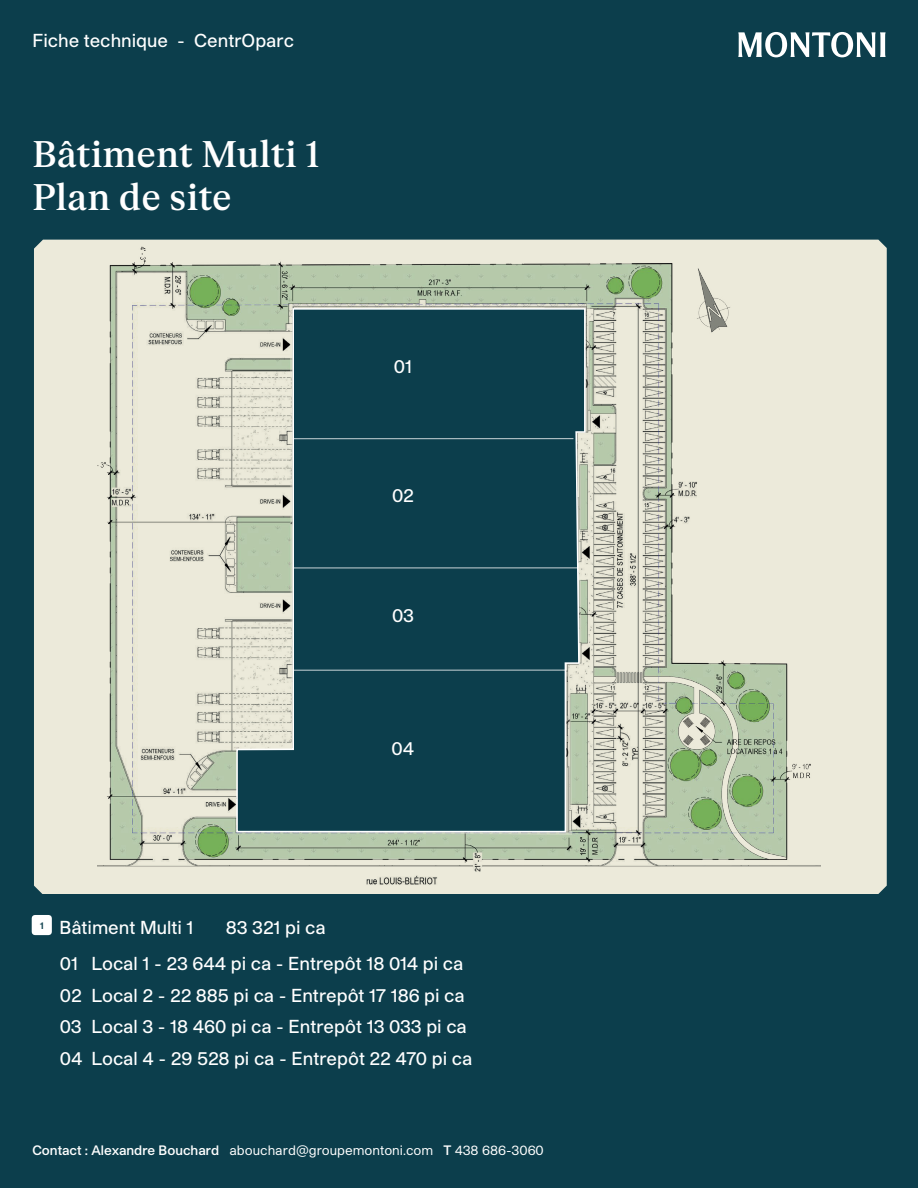
<style>
.page{position:relative;width:918px;height:1188px;background:#0c3e4c}
.page>*{position:absolute;margin:0;border:0;box-sizing:border-box;transform-origin:0 0}
.t1{font:500 36px/43.2px "FK Roman Standard";color:#fff}
.t2{font:500 18px/31.5px "Studio Pro";color:#fff}
.t3{font:13.2px "Studio Pro";color:#fff}
.t4{font:700 9px "Studio Pro";color:#0c3e4c}
.s1{font-weight:600}
</style>
<div class="page">
<svg style="left:738px;top:32px;width:148px;height:25px"></svg>
<div style="left:34px;top:240px;width:853px;height:654px;background:#eceada"></div>
<img style="left:97px;top:240px;width:724px;height:654px">
<svg style="left:235px;top:302px;width:357px;height:534px;background:#c1c7b5"></svg>
<svg style="left:586px;top:307px;width:2px;height:132px"></svg>
<div style="left:32px;top:915px;width:20px;height:20px;background:#fff;border-radius:4px"></div>
<svg style="left:236px;top:307px;width:350px;height:526px"></svg>
<hr style="left:293px;top:438px;width:280px;height:1px;background:#fff">
<hr style="left:293px;top:567px;width:285px;height:2px;background:#fff">
<hr style="left:293px;top:670px;width:272px;height:1px;background:#fff">
<p class="t2" style="left:32px;top:24px;width:263px">Fiche technique - CentrOparc</p>
<h1 class="t1" style="left:32px;top:130px;width:289px">Bâtiment Multi 1<br>Plan de site</h1>
<p class="t4" style="left:40px;top:919px;width:5px">1</p>
<p class="t2" style="left:60px;top:911px;width:135px">Bâtiment Multi 1</p>
<p class="t2" style="left:226px;top:911px;width:102px">83 321 pi ca</p>
<p class="t2" style="left:394px;top:350px;width:20px">01</p>
<p class="t2" style="left:392px;top:479px;width:23px">02</p>
<p class="t2" style="left:392px;top:600px;width:23px">03</p>
<p class="t2" style="left:392px;top:732px;width:24px">04</p>
<p class="t2" style="left:60px;top:948px;width:414px">01 Local 1 - 23 644 pi ca - Entrepôt 18 014 pi ca 02 Local 2 - 22 885 pi ca - Entrepôt 17 186 pi ca 03 Local 3 - 18 460 pi ca - Entrepôt 13 033 pi ca 04 Local 4 - 29 528 pi ca - Entrepôt 22 470 pi ca</p>
<p class="t3" style="left:32px;top:1142px;width:513px"><span class="s1">Contact : Alexandre Bouchard</span> abouchard@groupemontoni.com <span class="s1">T</span> 438 686-3060</p>
</div>
